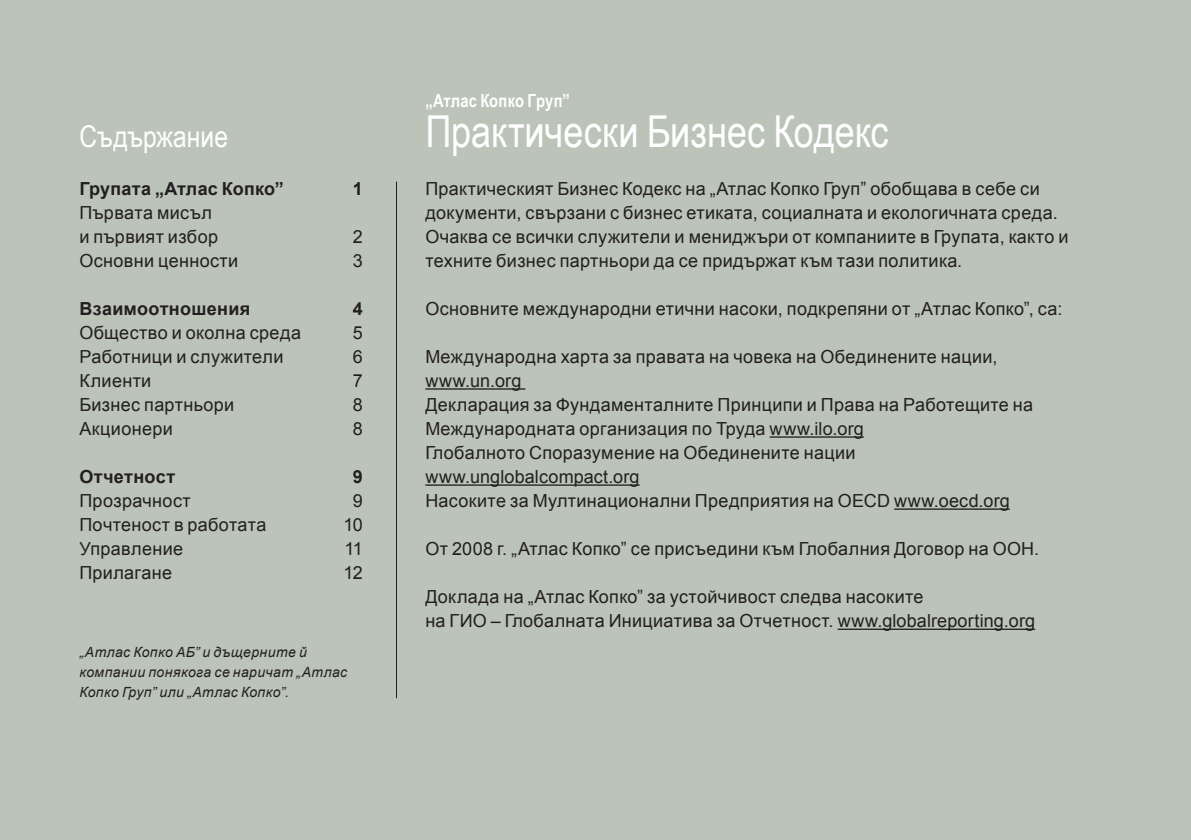
<style>
.page{position:relative;width:1191px;height:840px;background:#fff}
.page>*{position:absolute;margin:0;border:0;box-sizing:border-box;transform-origin:0 0}
.t1{font:44px "Arial Narrow";color:#fff}
.t2{font:30px "Arial Narrow";color:#fff}
.t3{font:18px/24px "Arial";letter-spacing:.02em;color:#231f20}
.t4{font:700 18px "Arial";letter-spacing:.015em;color:#231f20}
.t5{font:700 18px "Arial Narrow";letter-spacing:.005em;color:#fff}
.t6{font:italic 14px/20px "Arial";letter-spacing:.03em;color:#231f20}
</style>
<div class="page">
<div style="left:0;top:0;width:1191px;height:839px;background:#bcc3b8"></div>
<hr style="left:396px;top:181px;width:1px;height:516px;background:#231f20">
<hr style="left:425px;top:388px;width:100px;height:1px;background:#231f20">
<hr style="left:769px;top:436px;width:95px;height:1px;background:#231f20">
<hr style="left:425px;top:484px;width:214px;height:1px;background:#231f20">
<hr style="left:894px;top:508px;width:115px;height:1px;background:#231f20">
<hr style="left:837px;top:628px;width:198px;height:1px;background:#231f20">
<p class="t2" style="left:79px;top:114px;width:150px">Съдържание</p>
<p class="t4" style="left:79px;top:176px;width:206px">Групата „Атлас Копко”</p>
<p class="t4" style="left:353px;top:176px;width:12px">1</p>
<p class="t3" style="left:79px;top:200px;width:134px">Първата мисъл</p>
<p class="t3" style="left:79px;top:224px;width:140px">и първият избор</p>
<p class="t3" style="left:353px;top:224px;width:12px">2</p>
<p class="t3" style="left:79px;top:248px;width:160px">Основни ценности</p>
<p class="t3" style="left:353px;top:248px;width:12px">3</p>
<p class="t4" style="left:79px;top:296px;width:172px">Взаимоотношения</p>
<p class="t4" style="left:353px;top:296px;width:12px">4</p>
<p class="t3" style="left:79px;top:320px;width:223px">Общество и околна среда</p>
<p class="t3" style="left:353px;top:320px;width:12px">5</p>
<p class="t3" style="left:79px;top:344px;width:206px">Работници и служители</p>
<p class="t3" style="left:353px;top:344px;width:12px">6</p>
<p class="t3" style="left:79px;top:368px;width:73px">Клиенти</p>
<p class="t3" style="left:353px;top:368px;width:12px">7</p>
<p class="t3" style="left:79px;top:392px;width:156px">Бизнес партньори</p>
<p class="t3" style="left:353px;top:392px;width:12px">8</p>
<p class="t3" style="left:79px;top:416px;width:95px">Акционери</p>
<p class="t3" style="left:353px;top:416px;width:12px">8</p>
<p class="t4" style="left:79px;top:464px;width:97px">Отчетност</p>
<p class="t4" style="left:353px;top:464px;width:12px">9</p>
<p class="t3" style="left:79px;top:488px;width:113px">Прозрачност</p>
<p class="t3" style="left:353px;top:488px;width:12px">9</p>
<p class="t3" style="left:79px;top:512px;width:188px">Почтеност в работата</p>
<p class="t3" style="left:343px;top:512px;width:21px">10</p>
<p class="t3" style="left:79px;top:536px;width:105px">Управление</p>
<p class="t3" style="left:344px;top:536px;width:20px">11</p>
<p class="t3" style="left:79px;top:560px;width:94px">Прилагане</p>
<p class="t3" style="left:344px;top:560px;width:21px">12</p>
<p class="t6" style="left:79px;top:642px;width:269px">„Атлас Копко АБ” и дъщерните й компании понякога се наричат „Атлас<br>Копко Груп” или „Атлас Копко”.</p>
<p class="t5" style="left:425px;top:87px;width:146px">„Атлас Копко Груп”</p>
<p class="t1" style="left:425px;top:99px;width:465px">Практически Бизнес Кодекс</p>
<p class="t3" style="left:425px;top:177px;width:644px">Практическият Бизнес Кодекс на „Атлас Копко Груп” обобщава в себе си документи, свързани с бизнес етиката, социалната и екологичната среда.<br>Очаква се всички служители и мениджъри от компаниите в Групата, както и техните бизнес партньори да се придържат към тази политика.</p>
<p class="t3" style="left:425px;top:297px;width:638px">Основните международни етични насоки, подкрепяни от „Атлас Копко”, са:</p>
<p class="t3" style="left:425px;top:345px;width:574px">Международна харта за правата на човека на Обединените нации, www.un.org</p>
<p class="t3" style="left:425px;top:393px;width:609px">Декларация за Фундаменталните Принципи и Права на Работещите на Международната организация по Труда www.ilo.org<br>Глобалното Споразумение на Обединените нации www.unglobalcompact.org<br>Насоките за Мултинационални Предприятия на OECD www.oecd.org</p>
<p class="t3" style="left:425px;top:537px;width:615px">От 2008 г. „Атлас Копко” се присъедини към Глобалния Договор на ООН.</p>
<p class="t3" style="left:425px;top:585px;width:611px">Доклада на „Атлас Копко” за устойчивост следва насоките<br>на ГИО – Глобалната Инициатива за Отчетност. www.globalreporting.org</p>
</div>
